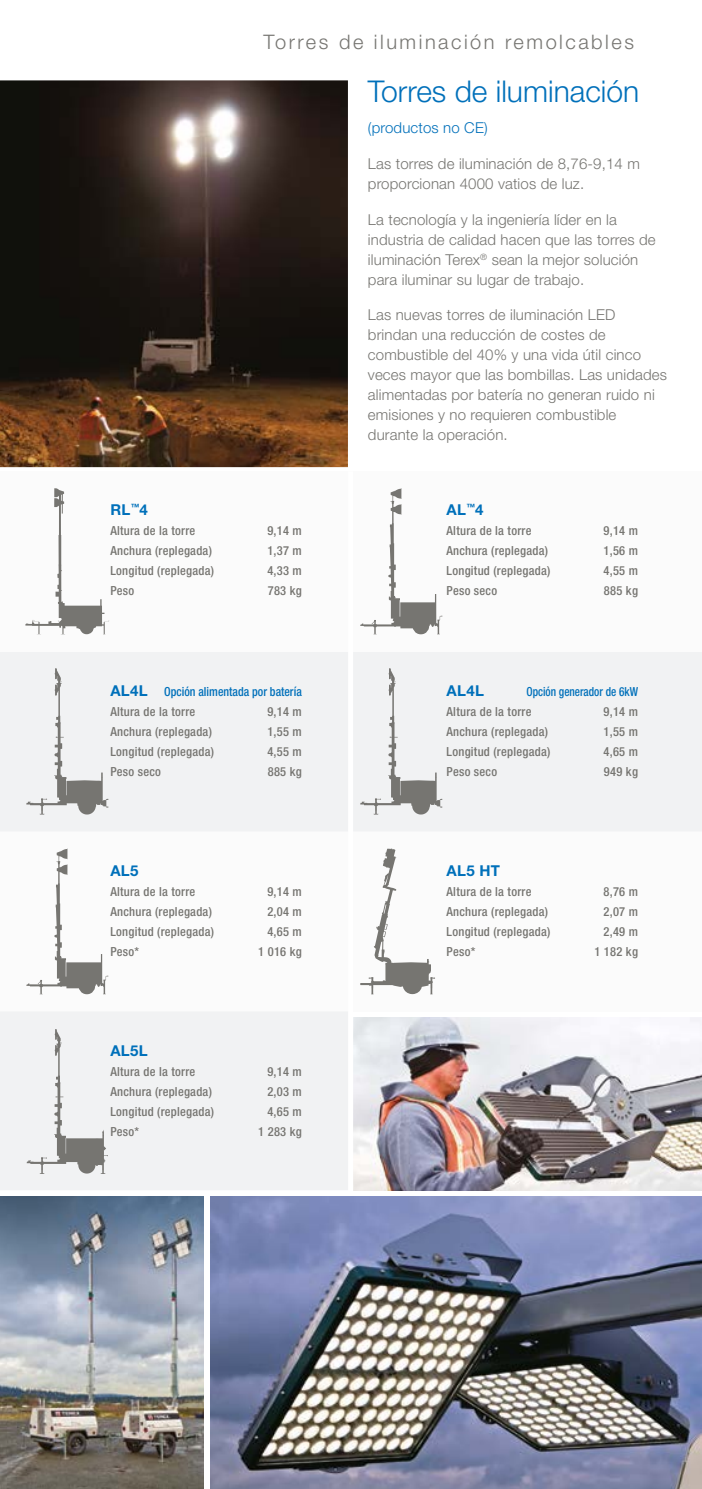
<style>
.page{position:relative;width:702px;height:1489px;background:#fff}
.page>*{position:absolute;margin:0;border:0;box-sizing:border-box;transform-origin:0 0}
.t1{font:300 30px "Helvetica Neue LT Std";color:#0070ba}
.t2{font:300 20px "Helvetica Neue LT Std";letter-spacing:.125em;color:#767571}
.t3{font:300 15px/20px "Helvetica Neue LT Std";letter-spacing:.01em;color:#767571}
.t4{font:700 15px "Helvetica Neue LT Std";letter-spacing:.02em;color:#0070ba}
.t5{font:300 15px "Helvetica Neue LT Std";letter-spacing:.01em;color:#0070ba}
.t6{font:500 condensed 12.5px "Helvetica Neue LT Std";letter-spacing:.02em;color:#767571}
.t7{font:500 condensed 12.5px/20px "Helvetica Neue LT Std";color:#0070ba;scale:.95 1}
.t8{font:500 condensed 12.5px "Helvetica Neue LT Std";color:#0070ba;scale:.9 1}
.s1{font-weight:700;font-stretch:normal;font-size:15px}
.s2{color:#767571}
</style>
<div class="page">
<img style="left:353px;top:1017px;width:349px;height:173px">
<div style="left:0;top:831px;width:702px;height:180px;background:#fbfbfb"></div>
<div style="left:0;top:651px;width:702px;height:180px;background:#f1f2f3"></div>
<div style="left:0;top:1011px;width:350px;height:179px;background:#f1f2f3"></div>
<img style="left:210px;top:1196px;width:492px;height:292px">
<img style="left:0;top:1196px;width:204px;height:292px">
<img style="left:0;top:80px;width:348px;height:387px">
<div style="left:0;top:471px;width:702px;height:180px;background:#fbfbfb"></div>
<div style="left:348px;top:471px;width:5px;height:720px;background:#fff"></div>
<svg style="left:360px;top:488px;width:82px;height:146px"></svg>
<svg style="left:25px;top:488px;width:84px;height:147px"></svg>
<svg style="left:26px;top:848px;width:82px;height:146px"></svg>
<svg style="left:26px;top:668px;width:82px;height:146px"></svg>
<svg style="left:360px;top:668px;width:82px;height:146px"></svg>
<svg style="left:27px;top:1029px;width:81px;height:144px"></svg>
<svg style="left:360px;top:848px;width:75px;height:146px"></svg>
<h2 class="t2" style="left:264px;top:30px;width:372px">Torres de iluminación remolcables</h2>
<h1 class="t1" style="left:368px;top:73px;width:273px">Torres de iluminación</h1>
<p class="t5" style="left:368px;top:119px;width:121px">(productos no CE)</p>
<p class="t3" style="left:368px;top:153px;width:273px">Las torres de iluminación de 8,76-9,14 m proporcionan 4000 vatios de luz.</p>
<p class="t3" style="left:368px;top:209px;width:289px">La tecnología y la ingeniería líder en la industria de calidad hacen que las torres de iluminación Terex<sup>®</sup> sean la mejor solución para iluminar su lugar de trabajo.</p>
<p class="t3" style="left:368px;top:305px;width:300px">Las nuevas torres de iluminación LED brindan una reducción de costes de combustible del 40% y una vida útil cinco veces mayor que las bombillas. Las unidades alimentadas por batería no generan ruido ni emisiones y no requieren combustible durante la operación.</p>
<p class="t4" style="left:110px;top:501px;width:39px">RL<sup>™</sup>4</p>
<p class="t6" style="left:110px;top:523px;width:86px">Altura de la torre</p>
<p class="t6" style="left:267px;top:523px;width:36px">9,14 m</p>
<p class="t6" style="left:110px;top:543px;width:103px">Anchura (replegada)</p>
<p class="t6" style="left:267px;top:543px;width:36px">1,37 m</p>
<p class="t6" style="left:110px;top:563px;width:105px">Longitud (replegada)</p>
<p class="t6" style="left:267px;top:563px;width:36px">4,33 m</p>
<p class="t6" style="left:110px;top:583px;width:25px">Peso</p>
<p class="t6" style="left:268px;top:583px;width:36px">783 kg</p>
<p class="t7" style="left:110px;top:681px;width:203px"><span class="s1">AL4L</span> Opción alimentada por batería<br><span class="s2">Altura de la torre</span></p>
<p class="t6" style="left:267px;top:703px;width:36px">9,14 m</p>
<p class="t6" style="left:110px;top:723px;width:103px">Anchura (replegada)</p>
<p class="t6" style="left:267px;top:723px;width:36px">1,55 m</p>
<p class="t6" style="left:110px;top:743px;width:105px">Longitud (replegada)</p>
<p class="t6" style="left:267px;top:743px;width:36px">4,55 m</p>
<p class="t6" style="left:110px;top:763px;width:52px">Peso seco</p>
<p class="t6" style="left:268px;top:763px;width:36px">885 kg</p>
<p class="t4" style="left:110px;top:860px;width:30px">AL5</p>
<p class="t6" style="left:110px;top:883px;width:86px">Altura de la torre</p>
<p class="t6" style="left:267px;top:883px;width:36px">9,14 m</p>
<p class="t6" style="left:110px;top:903px;width:103px">Anchura (replegada)</p>
<p class="t6" style="left:267px;top:903px;width:36px">2,04 m</p>
<p class="t6" style="left:110px;top:923px;width:105px">Longitud (replegada)</p>
<p class="t6" style="left:267px;top:923px;width:36px">4,65 m</p>
<p class="t6" style="left:110px;top:943px;width:30px">Peso*</p>
<p class="t6" style="left:258px;top:943px;width:45px">1 016 kg</p>
<p class="t4" style="left:110px;top:1040px;width:39px">AL5L</p>
<p class="t6" style="left:110px;top:1063px;width:86px">Altura de la torre</p>
<p class="t6" style="left:267px;top:1063px;width:36px">9,14 m</p>
<p class="t6" style="left:110px;top:1083px;width:103px">Anchura (replegada)</p>
<p class="t6" style="left:267px;top:1083px;width:36px">2,03 m</p>
<p class="t6" style="left:110px;top:1103px;width:105px">Longitud (replegada)</p>
<p class="t6" style="left:267px;top:1103px;width:36px">4,65 m</p>
<p class="t6" style="left:110px;top:1123px;width:30px">Peso*</p>
<p class="t6" style="left:258px;top:1123px;width:45px">1 283 kg</p>
<p class="t4" style="left:446px;top:501px;width:38px">AL<sup>™</sup>4</p>
<p class="t6" style="left:446px;top:523px;width:86px">Altura de la torre</p>
<p class="t6" style="left:603px;top:523px;width:36px">9,14 m</p>
<p class="t6" style="left:446px;top:543px;width:103px">Anchura (replegada)</p>
<p class="t6" style="left:603px;top:543px;width:36px">1,56 m</p>
<p class="t6" style="left:446px;top:563px;width:105px">Longitud (replegada)</p>
<p class="t6" style="left:603px;top:563px;width:36px">4,55 m</p>
<p class="t6" style="left:446px;top:583px;width:52px">Peso seco</p>
<p class="t6" style="left:604px;top:583px;width:36px">885 kg</p>
<p class="t4" style="left:446px;top:680px;width:39px">AL4L</p>
<p class="t8" style="left:526px;top:683px;width:125px">Opción generador de 6kW</p>
<p class="t6" style="left:446px;top:703px;width:86px">Altura de la torre</p>
<p class="t6" style="left:603px;top:703px;width:36px">9,14 m</p>
<p class="t6" style="left:446px;top:723px;width:103px">Anchura (replegada)</p>
<p class="t6" style="left:603px;top:723px;width:36px">1,55 m</p>
<p class="t6" style="left:446px;top:743px;width:105px">Longitud (replegada)</p>
<p class="t6" style="left:603px;top:743px;width:36px">4,65 m</p>
<p class="t6" style="left:446px;top:763px;width:52px">Peso seco</p>
<p class="t6" style="left:604px;top:763px;width:36px">949 kg</p>
<p class="t4" style="left:446px;top:860px;width:55px">AL5 HT</p>
<p class="t6" style="left:446px;top:883px;width:86px">Altura de la torre</p>
<p class="t6" style="left:603px;top:883px;width:36px">8,76 m</p>
<p class="t6" style="left:446px;top:903px;width:103px">Anchura (replegada)</p>
<p class="t6" style="left:603px;top:903px;width:36px">2,07 m</p>
<p class="t6" style="left:446px;top:923px;width:105px">Longitud (replegada)</p>
<p class="t6" style="left:603px;top:923px;width:36px">2,49 m</p>
<p class="t6" style="left:446px;top:943px;width:30px">Peso*</p>
<p class="t6" style="left:594px;top:943px;width:45px">1 182 kg</p>
</div>
